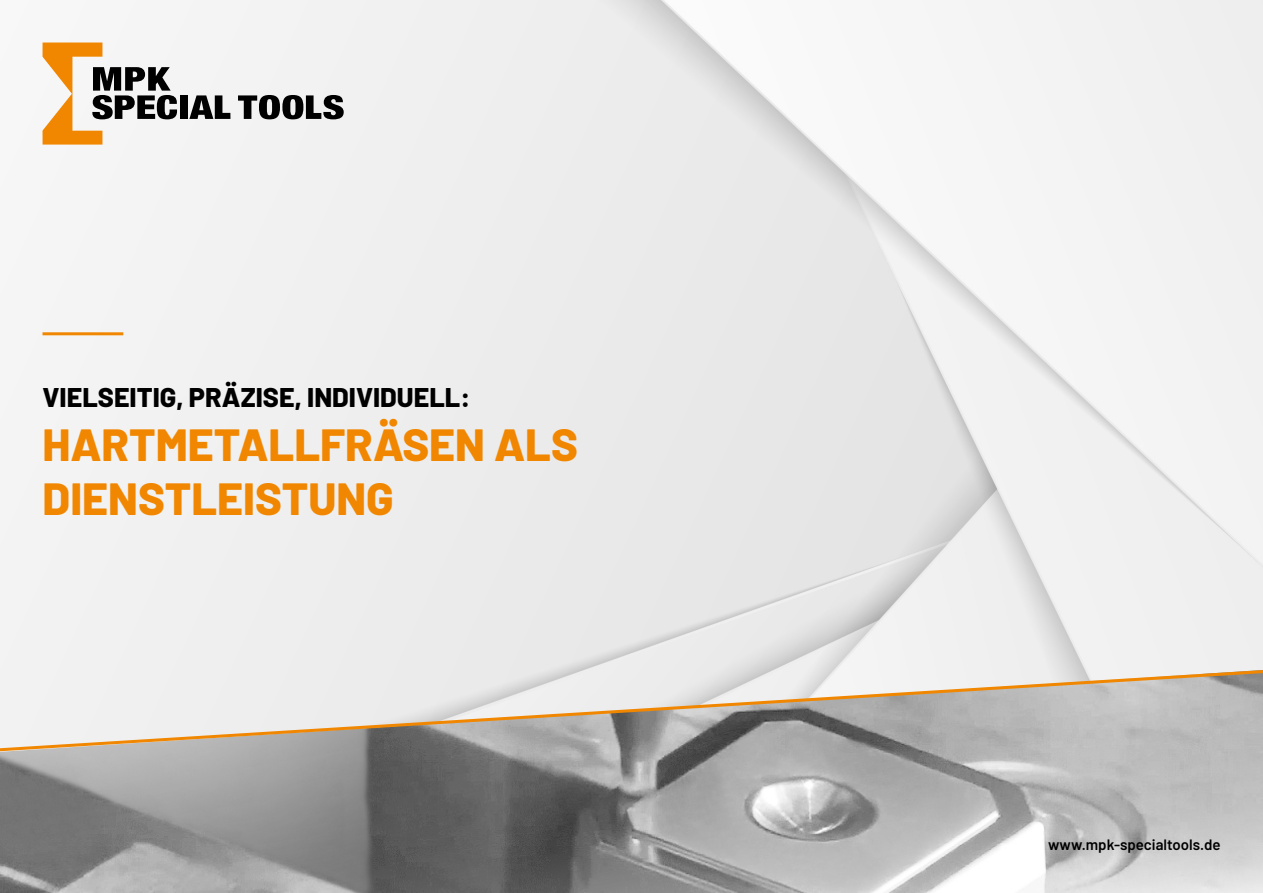
<style>
.page{position:relative;width:1263px;height:893px;background:#fff}
.page>*{position:absolute;margin:0;border:0;box-sizing:border-box;transform-origin:0 0}
.t1{font:800 45px/54px "Barlow";color:#f18700}
.t2{font:800 27px "Barlow";color:#000}
.t3{font:600 15px "Barlow";color:#000}
</style>
<div class="page">
<img style="left:0;top:754px;width:1263px;height:139px">
<svg style="left:43px;top:43px;width:134px;height:102px"></svg>
<div style="left:180px;top:95px;width:8px;height:24px;background:#000"></div>
<svg style="left:189px;top:95px;width:41px;height:24px"></svg>
<svg style="left:238px;top:95px;width:106px;height:24px"></svg>
<hr style="left:43px;top:332px;width:80px;height:3px;background:#f18700">
<svg style="left:0;top:668px;width:1263px;height:86px"></svg>
<p class="t2" style="left:43px;top:377px;width:429px">VIELSEITIG, PRÄZISE, INDIVIDUELL:</p>
<p class="t1" style="left:43px;top:415px;width:537px">HARTMETALLFRÄSEN ALS<br>DIENSTLEISTUNG</p>
<p class="t3" style="left:1048px;top:834px;width:174px">www.mpk-specialtools.de</p>
</div>
